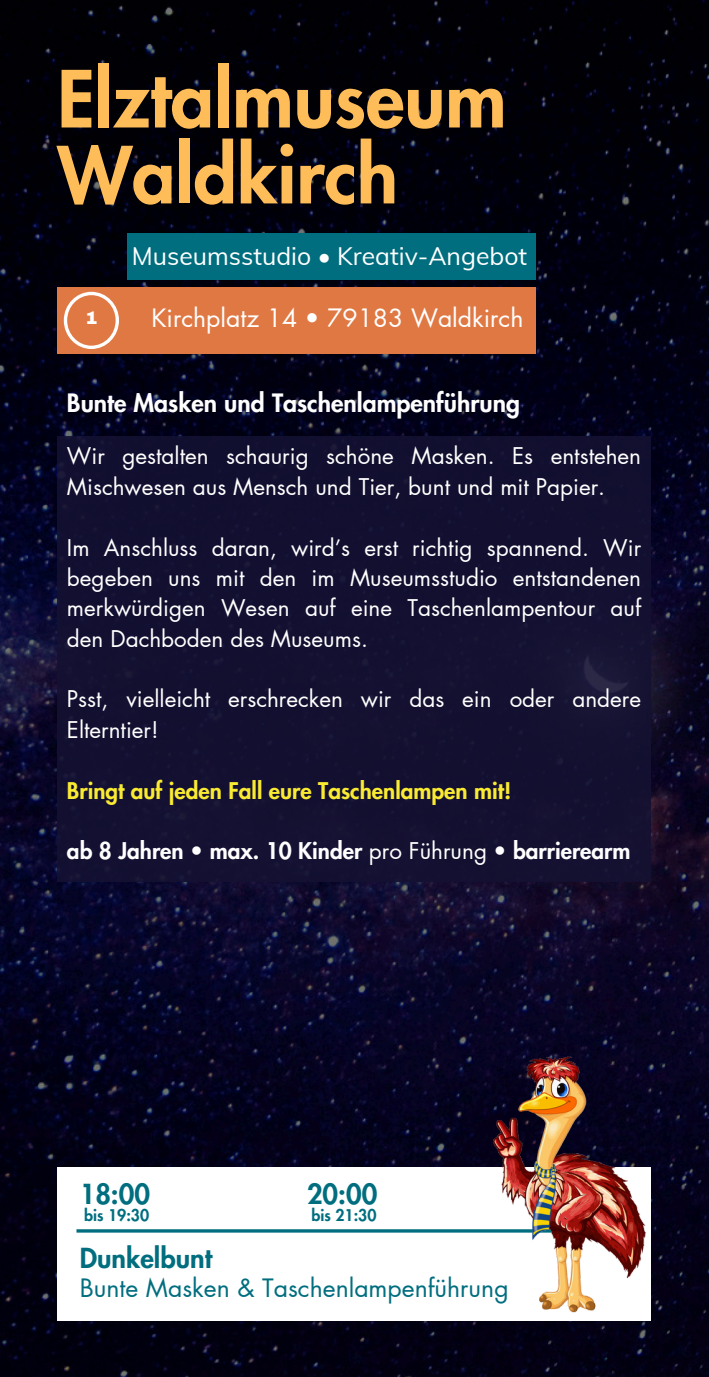
<style>
.page{position:relative;width:709px;height:1377px;background:#fff}
.page>*{position:absolute;margin:0;border:0;box-sizing:border-box;transform-origin:0 0}
.t1{font:800 76.5px/76px "Futura LT Pro";color:#ffbd59}
.t2{font:800 27px "Futura LT Pro";color:#006e7f}
.t3{font:800 24.75px "Futura LT Pro";color:#fefefe}
.t4{font:24.75px "Futura LT Pro";color:#006e7f}
.t5{font:24.75px "Muli";color:#fff}
.t6{font:24.75px "Futura LT Pro";color:#fff}
.t7{font:22.5px/30.4px "Futura LT Pro";color:#fff}
.t8{font:800 22.5px "Futura LT Pro";color:#fff}
.t9{font:800 22.5px "Futura LT Pro";color:#f9ea32}
.t10{font:900 18px "Archivo";color:#fefefe}
.t11{font:800 15.75px "Futura LT Pro";color:#006e7f}
.s1{font-weight:400}
</style>
<div class="page">
<img style="left:0;top:0;width:709px;height:1377px">
<div style="left:57px;top:437px;width:593px;height:445px;background:#141132"></div>
<div style="left:57px;top:287px;width:479px;height:67px;background:#e07843"></div>
<svg style="left:64px;top:292px;width:55px;height:57px"></svg>
<div style="left:128px;top:233px;width:408px;height:46px;background:#006e7f"></div>
<div style="left:57px;top:1167px;width:594px;height:153px;background:#fff"></div>
<svg style="left:76px;top:1229px;width:369px;height:4px"></svg>
<img style="left:445px;top:1019px;width:248px;height:331px">
<h3 class="t1" style="left:57px;top:65px;width:451px">Elztalmuseum<br>Waldkirch</h3>
<h3 class="t10" style="left:85px;top:308px;width:13px">1</h3>
<h2 class="t5" style="left:132px;top:240px;width:397px">Museumsstudio • Kreativ-Angebot</h2>
<h3 class="t6" style="left:151px;top:307px;width:373px">Kirchplatz 14 • 79183 Waldkirch</h3>
<h1 class="t3" style="left:67px;top:392px;width:454px">Bunte Masken und Taschenlampenführung</h1>
<h3 class="t7" style="left:67px;top:442px;width:576px">Wir gestalten schaurig schöne Masken. Es entstehen<br>Mischwesen aus Mensch und Tier, bunt und mit Papier.</h3>
<p class="t7" style="left:67px;top:533px;width:576px;text-align:justify">Im Anschluss daran, wird’s erst richtig spannend. Wir begeben uns mit den im Museumsstudio entstandenen merkwürdigen Wesen auf eine Taschenlampentour auf den Dachboden des Museums.</p>
<h3 class="t7" style="left:67px;top:685px;width:575px">Psst, vielleicht erschrecken wir das ein oder andere<br>Elterntier!</h3>
<h2 class="t9" style="left:67px;top:780px;width:446px">Bringt auf jeden Fall eure Taschenlampen mit!</h2>
<h3 class="t8" style="left:67px;top:841px;width:565px">ab 8 Jahren • max. 10 Kinder <span class="s1">pro Führung</span> • barrierearm</h3>
<p class="t2" style="left:80px;top:1181px;width:72px">18:00</p>
<p class="t11" style="left:84px;top:1208px;width:66px">bis 19:30</p>
<p class="t2" style="left:80px;top:1246px;width:134px">Dunkelbunt</p>
<p class="t4" style="left:80px;top:1276px;width:430px">Bunte Masken &amp; Taschenlampenführung</p>
<p class="t2" style="left:307px;top:1181px;width:72px">20:00</p>
<h3 class="t11" style="left:312px;top:1208px;width:66px">bis 21:30</h3>
</div>
